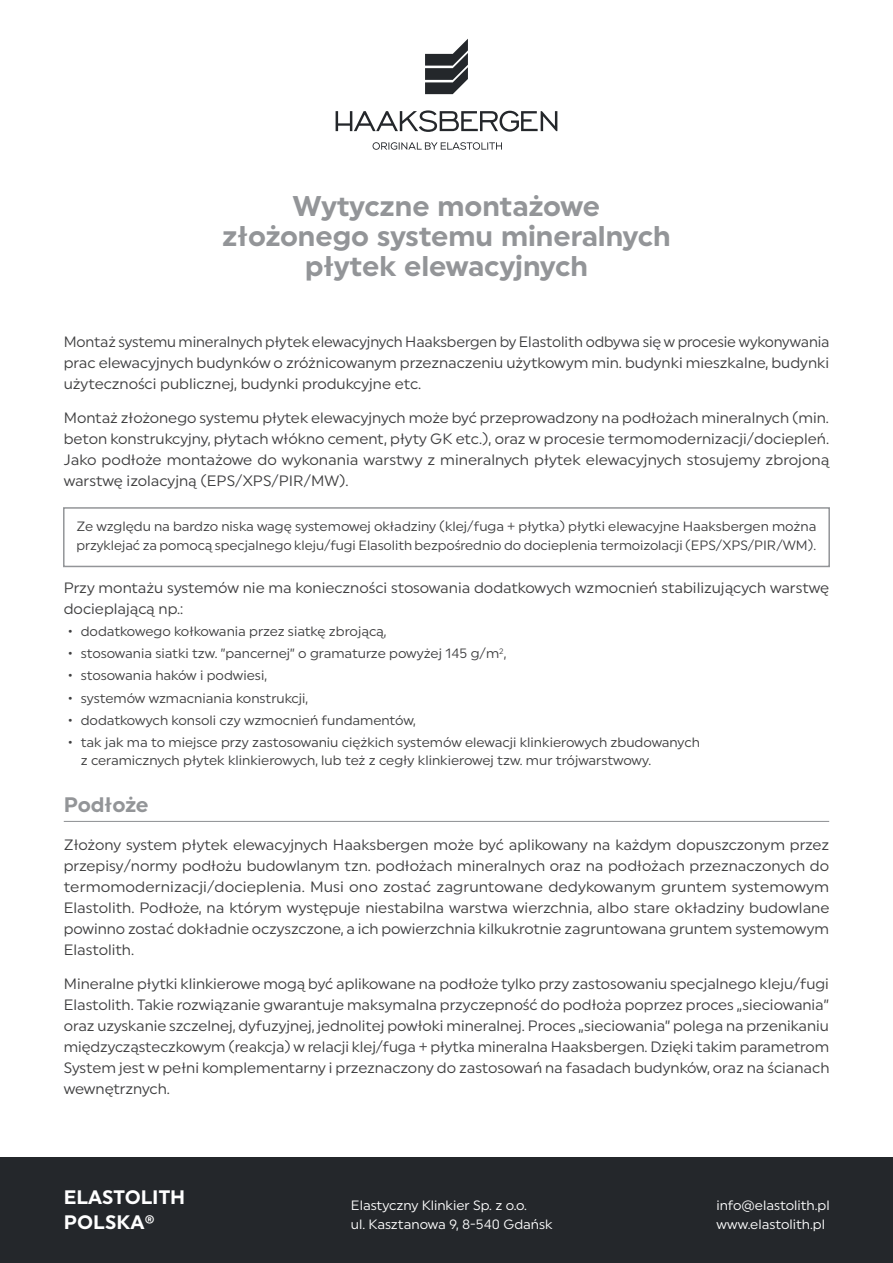
<style>
.page{position:relative;width:893px;height:1263px;background:#fff}
.page>*{position:absolute;margin:0;border:0;box-sizing:border-box;transform-origin:0 0}
.t1{font:700 28.5px/30px "Uniform";color:#939598;text-align:center}
.t2{font:700 21px "Uniform";letter-spacing:-.01em;color:#939598}
.t3{font:700 19.5px/24.9px "Uniform";color:#fff}
.t4{font:15px/21px "Uniform";color:#3e3e3f;text-align:justify}
.Paragraph_Style_1{font:13.5px/19.5px "Uniform";color:#3e3e3f}
.t5{font:13.5px/18.6px "Uniform";color:#fff}
</style>
<div class="page">
<div style="left:0;top:1157px;width:893px;height:106px;background:#24272b"></div>
<div style="left:63px;top:507px;width:767px;height:60px;border:2px solid #939598"></div>
<hr style="left:64px;top:821px;width:765px;height:1px;background:#939598">
<svg style="left:336px;top:39px;width:221px;height:111px"></svg>
<p class="t1" style="left:222px;top:191px;width:450px">Wytyczne montażowe złożonego systemu mineralnych płytek elewacyjnych</p>
<p class="t4" style="left:64px;top:331px;width:767px">Montaż systemu mineralnych płytek elewacyjnych Haaksbergen by Elastolith odbywa się w procesie wykonywania prac elewacyjnych budynków o zróżnicowanym przeznaczeniu użytkowym min. budynki mieszkalne, budynki użyteczności publicznej, budynki produkcyjne etc.</p>
<p class="t4" style="left:64px;top:407px;width:767px">Montaż złożonego systemu płytek elewacyjnych może być przeprowadzony na podłożach mineralnych (min. beton konstrukcyjny, płytach włókno cement, płyty GK etc.), oraz w procesie termomodernizacji/dociepleń.<br>Jako podłoże montażowe do wykonania warstwy z mineralnych płytek elewacyjnych stosujemy zbrojoną warstwę izolacyjną (EPS/XPS/PIR/MW).</p>
<p class="Paragraph_Style_1" style="left:77px;top:516px;width:741px">Ze względu na bardzo niska wagę systemowej okładziny (klej/fuga + płytka) płytki elewacyjne Haaksbergen można przyklejać za pomocą specjalnego kleju/fugi Elasolith bezpośrednio do docieplenia termoizolacji (EPS/XPS/PIR/WM).</p>
<p class="t4" style="left:64px;top:576px;width:767px">Przy montażu systemów nie ma konieczności stosowania dodatkowych wzmocnień stabilizujących warstwę docieplającą np.:</p>
<p class="Paragraph_Style_1" style="left:68px;top:621px;width:320px">• dodatkowego kołkowania przez siatkę zbrojącą,</p>
<p class="Paragraph_Style_1" style="left:68px;top:643px;width:440px">• stosowania siatki tzw. ”pancernej” o gramaturze powyżej 145 g/m<sup>2</sup>,</p>
<p class="Paragraph_Style_1" style="left:68px;top:666px;width:200px">• stosowania haków i podwiesi,</p>
<p class="Paragraph_Style_1" style="left:68px;top:688px;width:242px">• systemów wzmacniania konstrukcji,</p>
<p class="Paragraph_Style_1" style="left:68px;top:710px;width:349px">• dodatkowych konsoli czy wzmocnień fundamentów,</p>
<p class="Paragraph_Style_1" style="left:81px;top:733px;width:621px;line-height:18px;text-indent:-13px">• tak jak ma to miejsce przy zastosowaniu ciężkich systemów elewacji klinkierowych zbudowanych z ceramicznych płytek klinkierowych, lub też z cegły klinkierowej tzw. mur trójwarstwowy.</p>
<p class="t2" style="left:64px;top:792px;width:86px">Podłoże</p>
<p class="t4" style="left:64px;top:834px;width:767px">Złożony system płytek elewacyjnych Haaksbergen może być aplikowany na każdym dopuszczonym przez przepisy/normy podłożu budowlanym tzn. podłożach mineralnych oraz na podłożach przeznaczonych do termomodernizacji/docieplenia. Musi ono zostać zagruntowane dedykowanym gruntem systemowym Elastolith. Podłoże, na którym występuje niestabilna warstwa wierzchnia, albo stare okładziny budowlane powinno zostać dokładnie oczyszczone, a ich powierzchnia kilkukrotnie zagruntowana gruntem systemowym Elastolith.</p>
<p class="t4" style="left:64px;top:973px;width:767px">Mineralne płytki klinkierowe mogą być aplikowane na podłoże tylko przy zastosowaniu specjalnego kleju/fugi Elastolith. Takie rozwiązanie gwarantuje maksymalna przyczepność do podłoża poprzez proces „sieciowania” oraz uzyskanie szczelnej, dyfuzyjnej, jednolitej powłoki mineralnej. Proces „sieciowania” polega na przenikaniu międzycząsteczkowym (reakcja) w relacji klej/fuga + płytka mineralna Haaksbergen. Dzięki takim parametrom System jest w pełni komplementarny i przeznaczony do zastosowań na fasadach budynków, oraz na ścianach wewnętrznych.</p>
<h3 class="t3" style="left:64px;top:1184px;width:123px">ELASTOLITH<br>POLSKA®</h3>
<p class="t5" style="left:351px;top:1196px;width:203px">Elastyczny Klinkier Sp. z o.o.<br>ul. Kasztanowa 9, 8-540 Gdańsk</p>
<p class="t5" style="left:716px;top:1196px;width:115px">info@elastolith.pl www.elastolith.pl</p>
</div>
